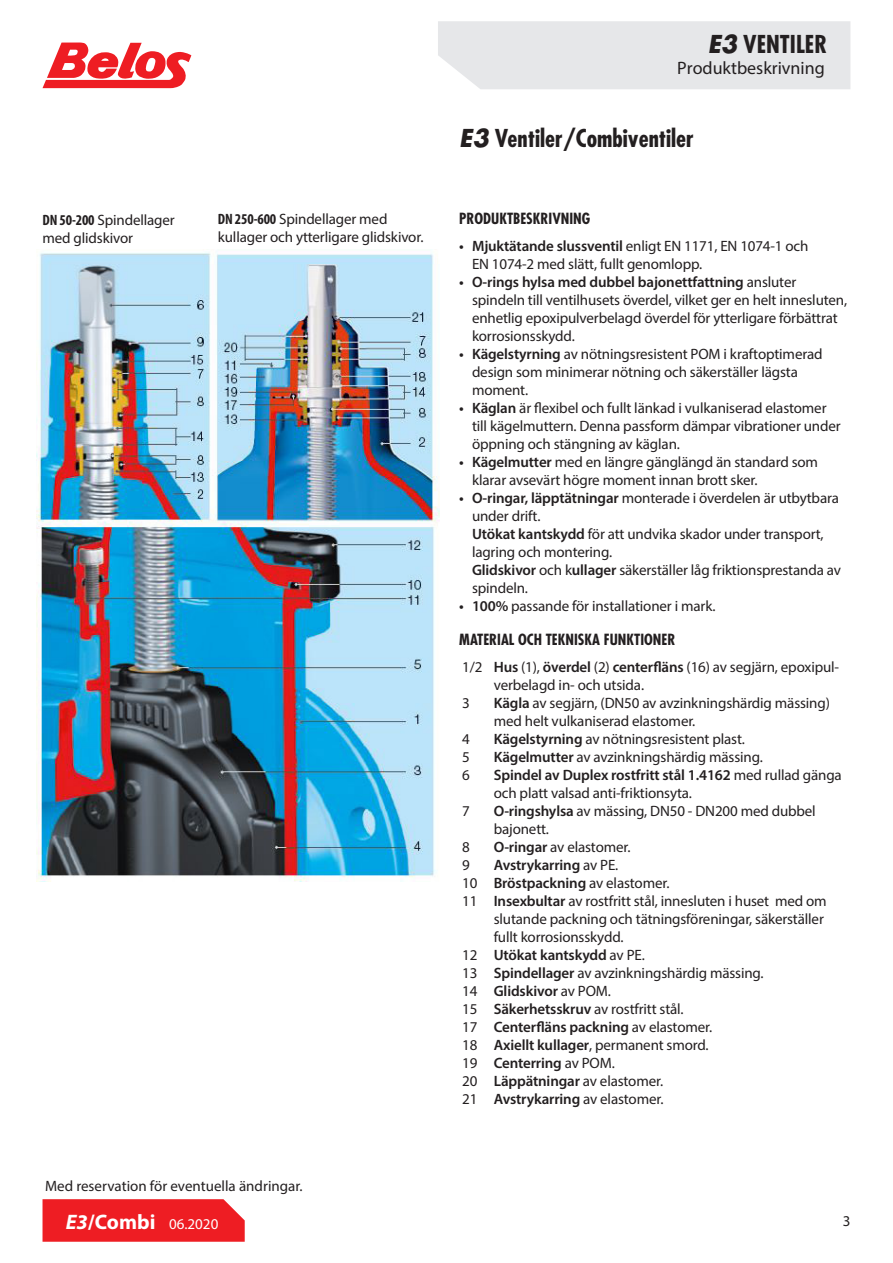
<style>
.page{position:relative;width:893px;height:1263px;background:#fff}
.page>*{position:absolute;margin:0;border:0;box-sizing:border-box;transform-origin:0 0}
.Huvudrubrik{font:700 condensed 24px "Futura";color:#231f20}
.Produktbenämning_sva{font:700 condensed 24px "Futura";color:#231f20}
.t1{font:18px "Myriad Pro";color:#231f20}
.Brödtext{font:15px/18px "Myriad Pro";letter-spacing:-.01em;color:#231f20}
.Brödtext-2{font:600 15px "Myriad Pro";letter-spacing:-.01em;color:#231f20}
.Punktlista{font:15px/18px "Myriad Pro";letter-spacing:-.01em;color:#231f20}
.Underrubrik{font:700 condensed 15px "Futura";color:#231f20}
.t2{font:15px "Myriad Pro";color:#fff}
.s1{font-style:italic;font-stretch:normal}
.s2{font-weight:700;font-stretch:condensed}
.s3{font-weight:600}
.s4{font-weight:400}
.s5{font-weight:700;font-style:italic;font-size:21px}
.s6{font-weight:700;font-size:21px}
</style>
<div class="page">
<div style="left:438px;top:21px;width:412px;height:68px;background:#e6e7e9"></div>
<svg style="left:43px;top:43px;width:148px;height:45px"></svg>
<svg style="left:43px;top:1199px;width:202px;height:43px;background:#ee252a"></svg>
<img style="left:37px;top:252px;width:402px;height:629px">
<p class="Produktbenämning_sva" style="left:708px;top:29px;width:121px"><span class="s1">E3</span> VENTILER</p>
<p class="t1" style="left:677px;top:57px;width:149px">Produktbeskrivning</p>
<p class="Punktlista" style="left:43px;top:211px;width:134px"><span class="s2">DN 50-200</span> Spindellager med glidskivor</p>
<p class="Punktlista" style="left:218px;top:210px;width:207px"><span class="s2">DN 250-600</span> Spindellager med kullager och ytterligare glidskivor.</p>
<p class="Huvudrubrik" style="left:459px;top:123px;width:236px"><span class="s1">E3</span> Ventiler/Combiventiler</p>
<p class="Underrubrik" style="left:459px;top:210px;width:133px">PRODUKTBESKRIVNING</p>
<p class="Brödtext" style="left:472px;top:237px;width:338px;text-indent:-13px"><span class="s3">• Mjuktätande slussventil</span> enligt EN 1171, EN 1074-1 och<br>EN 1074-2 med slätt, fullt genomlopp.</p>
<p class="Brödtext" style="left:472px;top:273px;width:377px;text-indent:-13px"><span class="s3">• O-rings hylsa med dubbel bajonettfattning</span> ansluter spindeln till ventilhusets överdel, vilket ger en helt innesluten, enhetlig epoxipulverbelagd överdel för ytterligare förbättrat korrosionsskydd.</p>
<p class="Brödtext" style="left:472px;top:345px;width:352px;text-indent:-13px"><span class="s3">• Kägelstyrning</span> av nötningsresistent POM i kraftoptimerad design som minimerar nötning och säkerställer lägsta moment.</p>
<p class="Brödtext" style="left:472px;top:399px;width:370px;text-indent:-13px"><span class="s3">• Käglan</span> är flexibel och fullt länkad i vulkaniserad elastomer till kägelmuttern. Denna passform dämpar vibrationer under öppning och stängning av käglan.</p>
<p class="Brödtext" style="left:472px;top:453px;width:348px;text-indent:-13px"><span class="s3">• Kägelmutter</span> med en längre gänglängd än standard som klarar avsevärt högre moment innan brott sker.</p>
<p class="Brödtext" style="left:472px;top:489px;width:370px;text-indent:-13px"><span class="s3">• O-ringar, läpptätningar</span> monterade i överdelen är utbytbara under drift.<br><span class="s3">Utökat kantskydd</span> för att undvika skador under transport, lagring och montering.<br><span class="s3">Glidskivor</span> och k<span class="s3">ullager</span> säkerställer låg friktionsprestanda av spindeln.</p>
<p class="Brödtext" style="left:459px;top:597px;width:258px"><span class="s3">• 100%</span> passande för installationer i mark.</p>
<p class="Underrubrik" style="left:459px;top:630px;width:218px">MATERIAL OCH TEKNISKA FUNKTIONER</p>
<p class="Brödtext" style="left:494px;top:657px;width:347px;text-indent:-32px">1/2 <span class="s3">Hus</span> (1), <span class="s3">överdel</span> (2) <span class="s3">centerfläns</span> (16) av segjärn, epoxipul&shy;verbelagd in- och utsida.</p>
<p class="Brödtext" style="left:462px;top:693px;width:9px">3</p>
<p class="Brödtext" style="left:494px;top:693px;width:338px"><span class="s3">Kägla</span> av segjärn, (DN50 av avzinkningshärdig mässing) med helt vulkaniserad elastomer.</p>
<p class="Brödtext" style="left:462px;top:729px;width:9px">4</p>
<p class="Brödtext" style="left:494px;top:729px;width:253px"><span class="s3">Kägelstyrning</span> av nötningsresistent plast.</p>
<p class="Brödtext" style="left:462px;top:747px;width:9px">5</p>
<p class="Brödtext" style="left:494px;top:747px;width:271px"><span class="s3">Kägelmutter</span> av avzinkningshärdig mässing.</p>
<p class="Brödtext" style="left:462px;top:765px;width:9px">6</p>
<p class="Brödtext" style="left:494px;top:765px;width:350px"><span class="s3">Spindel av Duplex rostfritt stål 1.4162</span> med rullad gänga och platt valsad anti-friktionsyta.</p>
<p class="Brödtext" style="left:462px;top:801px;width:9px">7</p>
<p class="Brödtext" style="left:494px;top:801px;width:324px"><span class="s3">O-ringshylsa</span> av mässing, DN50 - DN200 med dubbel bajonett.</p>
<p class="Brödtext" style="left:462px;top:837px;width:9px">8</p>
<p class="Brödtext" style="left:494px;top:837px;width:138px"><span class="s3">O-ringar</span> av elastomer.</p>
<p class="Brödtext" style="left:462px;top:855px;width:9px">9</p>
<p class="Brödtext-2" style="left:494px;top:855px;width:126px">Avstrykarring <span class="s4">av PE.</span></p>
<p class="Brödtext" style="left:462px;top:873px;width:209px">10 <span class="s3">Bröstpackning</span> av elastomer.</p>
<p class="Brödtext" style="left:494px;top:891px;width:335px;text-indent:-32px">11 <span class="s3">Insexbultar</span> av rostfritt stål, innesluten i huset med om slutande packning och tätningsföreningar, säkerställer fullt korrosionsskydd.</p>
<p class="Brödtext-2" style="left:462px;top:945px;width:184px"><span class="s4">12</span> Utökat kantskydd <span class="s4">av PE.</span></p>
<p class="Brödtext" style="left:462px;top:963px;width:303px">13 <span class="s3">Spindellager</span> av avzinkningshärdig mässing.</p>
<p class="Brödtext-2" style="left:462px;top:981px;width:150px"><span class="s4">14</span> Glidskivor <span class="s4">av POM.</span></p>
<p class="Brödtext" style="left:462px;top:999px;width:223px">15 <span class="s3">Säkerhetsskruv</span> av rostfritt stål.</p>
<p class="Brödtext-2" style="left:462px;top:1017px;width:251px"><span class="s4">17</span> Centerfläns packning <span class="s4">av elastomer.</span></p>
<p class="Brödtext" style="left:462px;top:1035px;width:248px">18 <span class="s3">Axiellt kullager</span>, permanent smord.</p>
<p class="Brödtext-2" style="left:462px;top:1053px;width:154px"><span class="s4">19</span> Centerring <span class="s4">av POM.</span></p>
<p class="Brödtext" style="left:462px;top:1071px;width:202px">20 <span class="s3">Läppätningar</span> av elastomer.</p>
<p class="Brödtext" style="left:462px;top:1089px;width:203px">21 <span class="s3">Avstrykarring</span> av elastomer.</p>
<p class="Brödtext" style="left:45px;top:1177px;width:259px">Med reservation för eventuella ändringar.</p>
<p class="t2" style="left:66px;top:1214px;width:154px"><span class="s5">E3</span><span class="s6">/Combi</span> 06.2020</p>
<p class="Brödtext" style="left:843px;top:1212px;width:9px">3</p>
</div>
